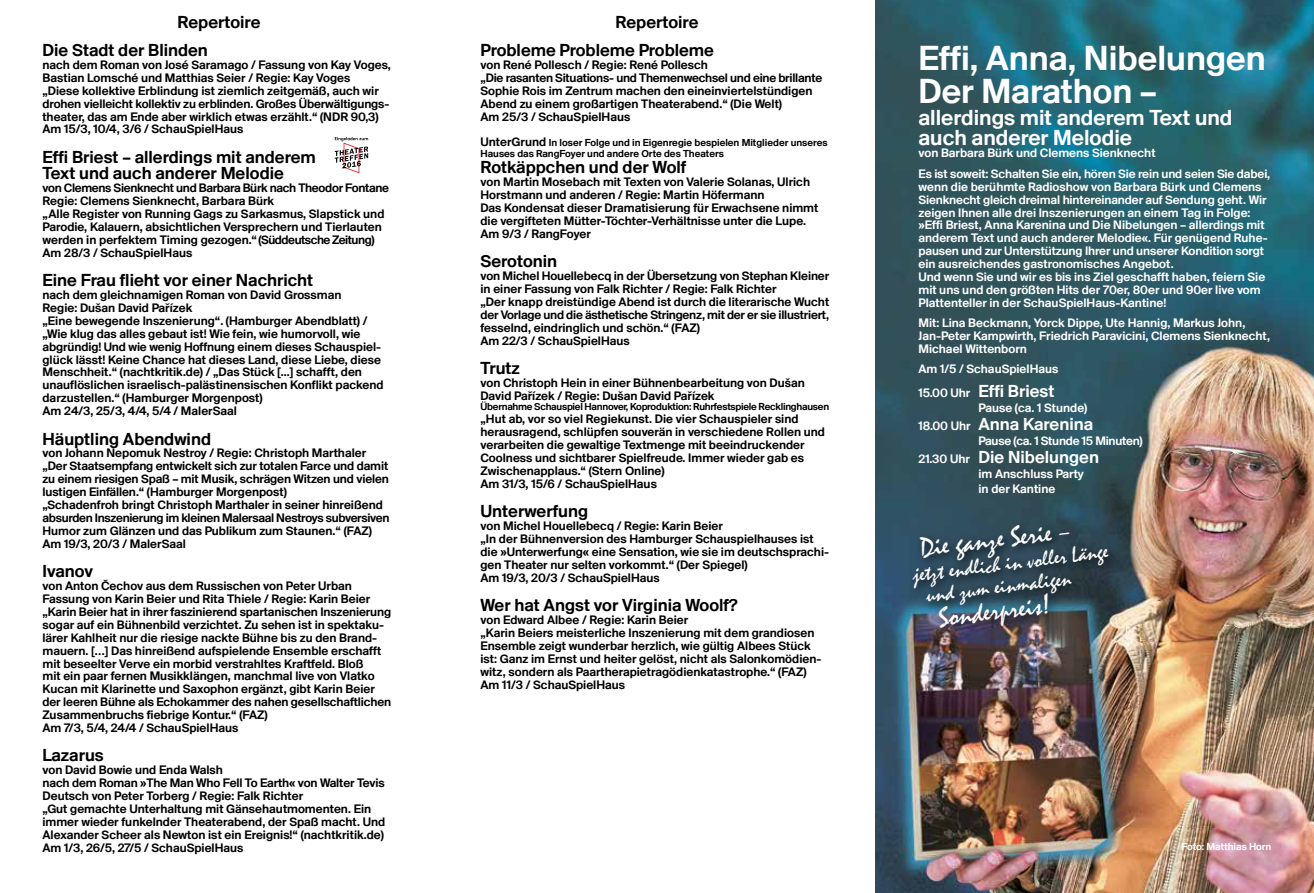
<style>
.page{position:relative;width:1314px;height:893px;background:#fff}
.page>*{position:absolute;margin:0;border:0;box-sizing:border-box;transform-origin:0 0}
.t1{font:36px/33px "Suisse BP Intl Antique";color:#fff}
.t2{font:28.5px "Mistral";color:#fff}
.t3{font:22.5px/19.5px "Suisse BP Intl Antique";color:#fff}
.t4{font:22.05px/22.2px "Mistral";color:#fff}
.t5{font:18px/16.5px "Suisse BP Intl Antique";color:#000}
.t6{font:18px "Suisse BP Intl Antique";color:#fff}
.t7{font:12.75px/12.9px "Suisse BP Intl Antique";color:#000}
.t8{font:12.75px/12.9px "Suisse BP Intl Antique";color:#fff}
.t9{font:12.75px "Suisse BP Intl Antique";letter-spacing:-.02em;color:#fff}
.t10{font:10.5px/10.5px "Suisse BP Intl Antique";letter-spacing:-.005em;color:#000}
.t11{font:10.5px "Suisse BP Intl Antique";letter-spacing:-.025em;color:#000}
.t12{font:10.5px "Suisse BP Intl Antique";color:#fff}
.s1{font-size:12.75px}
</style>
<div class="page">
<svg style="left:335px;top:137px;width:33px;height:36px"></svg>
<img style="left:876px;top:0;width:438px;height:893px">
<div style="left:908px;top:520px;width:212px;height:118px;background:#000;opacity:.75"></div>
<h3 class="t5" style="left:177px;top:13px;width:85px">Repertoire</h3>
<h3 class="t5" style="left:43px;top:41px;width:167px">Die Stadt der Blinden</h3>
<p class="t7" style="left:43px;top:58px;width:350px">nach dem Roman von José Saramago / Fassung von Kay Voges, Bastian Lomsché und Matthias Seier / Regie: Kay Voges<br>„Diese kollektive Erblindung ist ziemlich zeitgemäß, auch wir drohen vielleicht kollektiv zu erblinden. Großes Überwältigungs&shy;theater, das am Ende aber wirklich etwas erzählt.“ (NDR 90,3)<br>Am 15/3, 10/4, 3/6 / SchauSpielHaus</p>
<h3 class="t5" style="left:43px;top:148px;width:275px">Effi Briest – allerdings mit anderem<br>Text und auch anderer Melodie</h3>
<p class="t7" style="left:43px;top:181px;width:348px">von Clemens Sienknecht und Barbara Bürk nach Theodor Fontane Regie: Clemens Sienknecht, Barbara Bürk<br>„Alle Register von Running Gags zu Sarkasmus, Slapstick und Parodie, Kalauern, absichtlichen Versprechern und Tierlauten werden in perfektem Timing gezogen.“ (Süddeutsche Zeitung)<br>Am 28/3 / SchauSpielHaus</p>
<h3 class="t5" style="left:43px;top:272px;width:272px">Eine Frau flieht vor einer Nachricht</h3>
<p class="t7" style="left:43px;top:288px;width:343px">nach dem gleichnamigen Roman von David Grossman<br>Regie: Dušan David Pařízek<br>„Eine bewegende Inszenierung“. (Hamburger Abendblatt) / „Wie klug das alles gebaut ist! Wie fein, wie humorvoll, wie abgründig! Und wie wenig Hoffnung einem dieses Schauspiel&shy;glück lässt! Keine Chance hat dieses Land, diese Liebe, diese Menschheit.“ (nachtkritik.de) / „Das Stück [...] schafft, den unauflöslichen israelisch-palästinensischen Konflikt packend darzustellen.“ (Hamburger Morgenpost)<br>Am 24/3, 25/3, 4/4, 5/4 / MalerSaal</p>
<h3 class="t5" style="left:43px;top:430px;width:170px">Häuptling Abendwind</h3>
<p class="t7" style="left:43px;top:447px;width:348px">von Johann Nepomuk Nestroy / Regie: Christoph Marthaler „Der Staatsempfang entwickelt sich zur totalen Farce und damit zu einem riesigen Spaß – mit Musik, schrägen Witzen und vielen lustigen Einfällen.“ (Hamburger Morgenpost)<br>„Schadenfroh bringt Christoph Marthaler in seiner hinreißend absurden Inszenierung im kleinen Malersaal Nestroys subversiven Humor zum Glänzen und das Publikum zum Staunen.“ (FAZ)<br>Am 19/3, 20/3 / MalerSaal</p>
<h3 class="t5" style="left:43px;top:563px;width:52px">Ivanov</h3>
<p class="t7" style="left:43px;top:579px;width:350px">von Anton Čechov aus dem Russischen von Peter Urban Fassung von Karin Beier und Rita Thiele / Regie: Karin Beier „Karin Beier hat in ihrer faszinierend spartanischen Inszenierung sogar auf ein Bühnenbild verzichtet. Zu sehen ist in spektaku&shy;lärer Kahlheit nur die riesige nackte Bühne bis zu den Brand&shy;mauern. […] Das hinreißend aufspielende Ensemble erschafft mit beseelter Verve ein morbid verstrahltes Kraftfeld. Bloß<br>mit ein paar fernen Musikklängen, manchmal live von Vlatko Kucan mit Klarinette und Saxophon ergänzt, gibt Karin Beier der leeren Bühne als Echokammer des nahen gesellschaftlichen Zusammenbruchs fiebrige Kontur.“ (FAZ)<br>Am 7/3, 5/4, 24/4 / SchauSpielHaus</p>
<h3 class="t5" style="left:43px;top:747px;width:63px">Lazarus</h3>
<p class="t7" style="left:43px;top:763px;width:344px">von David Bowie und Enda Walsh<br>nach dem Roman »The Man Who Fell To Earth« von Walter Tevis Deutsch von Peter Torberg / Regie: Falk Richter<br>„Gut gemachte Unterhaltung mit Gänsehautmomenten. Ein immer wieder funkelnder Theaterabend, der Spaß macht. Und Alexander Scheer als Newton ist ein Ereignis!“ (nachtkritik.de)<br>Am 1/3, 26/5, 27/5 / SchauSpielHaus</p>
<h3 class="t5" style="left:615px;top:13px;width:85px">Repertoire</h3>
<h3 class="t5" style="left:480px;top:41px;width:235px">Probleme Probleme Probleme</h3>
<p class="t7" style="left:480px;top:58px;width:343px">von René Pollesch / Regie: René Pollesch<br>„Die rasanten Situations- und Themenwechsel und eine brillante Sophie Rois im Zentrum machen den eineinviertelstündigen Abend zu einem großartigen Theaterabend.“ (Die Welt)<br>Am 25/3 / SchauSpielHaus</p>
<p class="t10" style="left:480px;top:137px;width:349px"><span class="s1">UnterGrund</span> In loser Folge und in Eigenregie bespielen Mitglieder unseres<br>Hauses das RangFoyer und andere Orte des Theaters</p>
<h3 class="t5" style="left:480px;top:159px;width:207px">Rotkäppchen und der Wolf</h3>
<p class="t7" style="left:480px;top:175px;width:339px">von Martin Mosebach mit Texten von Valerie Solanas, Ulrich Horstmann und anderen / Regie: Martin Höfermann<br>Das Kondensat dieser Dramatisierung für Erwachsene nimmt die vergifteten Mütter-Töchter-Verhältnisse unter die Lupe.<br>Am 9/3 / RangFoyer</p>
<h3 class="t5" style="left:480px;top:253px;width:78px">Serotonin</h3>
<p class="t7" style="left:480px;top:269px;width:350px">von Michel Houellebecq in der Übersetzung von Stephan Kleiner in einer Fassung von Falk Richter / Regie: Falk Richter<br>„Der knapp dreistündige Abend ist durch die literarische Wucht der Vorlage und die ästhetische Stringenz, mit der er sie illustriert, fesselnd, eindringlich und schön.“ (FAZ)<br>Am 22/3 / SchauSpielHaus</p>
<h3 class="t5" style="left:480px;top:359px;width:41px">Trutz</h3>
<p class="t7" style="left:480px;top:376px;width:326px">von Christoph Hein in einer Bühnenbearbeitung von Dušan<br>David Pařízek / Regie: Dušan David Pařízek</p>
<p class="t11" style="left:480px;top:401px;width:350px">Übernahme Schauspiel Hannover, Koproduktion: Ruhrfestspiele Recklinghausen</p>
<p class="t7" style="left:480px;top:412px;width:346px">„Hut ab, vor so viel Regiekunst. Die vier Schauspieler sind herausragend, schlüpfen souverän in verschiedene Rollen und verarbeiten die gewaltige Textmenge mit beeindruckender Coolness und sichtbarer Spielfreude. Immer wieder gab es Zwischenapplaus.“ (Stern Online)<br>Am 31/3, 15/6 / SchauSpielHaus</p>
<h3 class="t5" style="left:480px;top:503px;width:109px">Unterwerfung</h3>
<p class="t7" style="left:480px;top:519px;width:350px">von Michel Houellebecq / Regie: Karin Beier<br>„In der Bühnenversion des Hamburger Schauspielhauses ist die »Unterwerfung« eine Sensation, wie sie im deutschsprachi&shy;gen Theater nur selten vorkommt.“ (Der Spiegel)<br>Am 19/3, 20/3 / SchauSpielHaus</p>
<h3 class="t5" style="left:480px;top:596px;width:259px">Wer hat Angst vor Virginia Woolf?</h3>
<p class="t7" style="left:480px;top:613px;width:342px">von Edward Albee / Regie: Karin Beier<br>„Karin Beiers meisterliche Inszenierung mit dem grandiosen Ensemble zeigt wunderbar herzlich, wie gültig Albees Stück ist: Ganz im Ernst und heiter gelöst, nicht als Salonkomödien&shy;witz, sondern als Paartherapietragödienkatastrophe.“ (FAZ)<br>Am 11/3 / SchauSpielHaus</p>
<h1 class="t1" style="left:918px;top:40px;width:349px">Effi, Anna, Nibelungen<br>Der Marathon –</h1>
<h3 class="t3" style="left:918px;top:107px;width:315px">allerdings mit anderem Text und auch anderer Melodie</h3>
<p class="t8" style="left:918px;top:143px;width:353px;line-height:20.4px">von Barbara Bürk und Clemens Sienknecht<br>Es ist soweit: Schalten Sie ein, hören Sie rein und seien Sie dabei,</p>
<p class="t8" style="left:918px;top:180px;width:351px">wenn die berühmte Radioshow von Barbara Bürk und Clemens Sienknecht gleich dreimal hintereinander auf Sendung geht. Wir zeigen Ihnen alle drei Inszenierungen an einem Tag in Folge: »Effi Briest, Anna Karenina und Die Nibelungen – allerdings mit anderem Text und auch anderer Melodie«. Für genügend Ruhe&shy;pausen und zur Unterstützung Ihrer und unserer Kondition sorgt ein ausreichendes gastronomisches Angebot.<br>Und wenn Sie und wir es bis ins Ziel geschafft haben, feiern Sie mit uns und den größten Hits der 70er, 80er und 90er live vom Plattenteller in der SchauSpielHaus-Kantine!</p>
<p class="t8" style="left:918px;top:316px;width:353px">Mit: Lina Beckmann, Yorck Dippe, Ute Hannig, Markus John,<br>Jan-Peter Kampwirth, Friedrich Paravicini, Clemens Sienknecht,<br>Michael Wittenborn</p>
<p class="t8" style="left:918px;top:363px;width:141px">Am 1/5 / SchauSpielHaus</p>
<h3 class="t6" style="left:918px;top:381px;width:138px"><span class="s1">15.00 Uhr</span> Effi Briest</h3>
<p class="t8" style="left:978px;top:402px;width:110px">Pause (ca. 1 Stunde)</p>
<h3 class="t6" style="left:918px;top:414px;width:176px"><span class="s1">18.00 Uhr</span> Anna Karenina</h3>
<p class="t9" style="left:978px;top:434px;width:166px">Pause (ca. 1 Stunde 15 Minuten)</p>
<h3 class="t6" style="left:918px;top:447px;width:182px"><span class="s1">21.30 Uhr</span> Die Nibelungen</h3>
<p class="t8" style="left:978px;top:466px;width:107px;line-height:15px">im Anschluss Party in der Kantine</p>
<h2 class="t2" style="left:918px;top:532px;width:153px;rotate:-7deg">Die ganze Serie –</h2>
<h3 class="t4" style="left:922px;top:563px;width:188px;text-indent:-11px;rotate:-7deg">jetzt endlich in voller Länge und zum einmaligen</h3>
<h2 class="t2" style="left:937px;top:602px;width:114px;rotate:-7deg">Sonderpreis!</h2>
<p class="t12" style="left:1181px;top:841px;width:92px">Foto: Matthias Horn</p>
</div>
